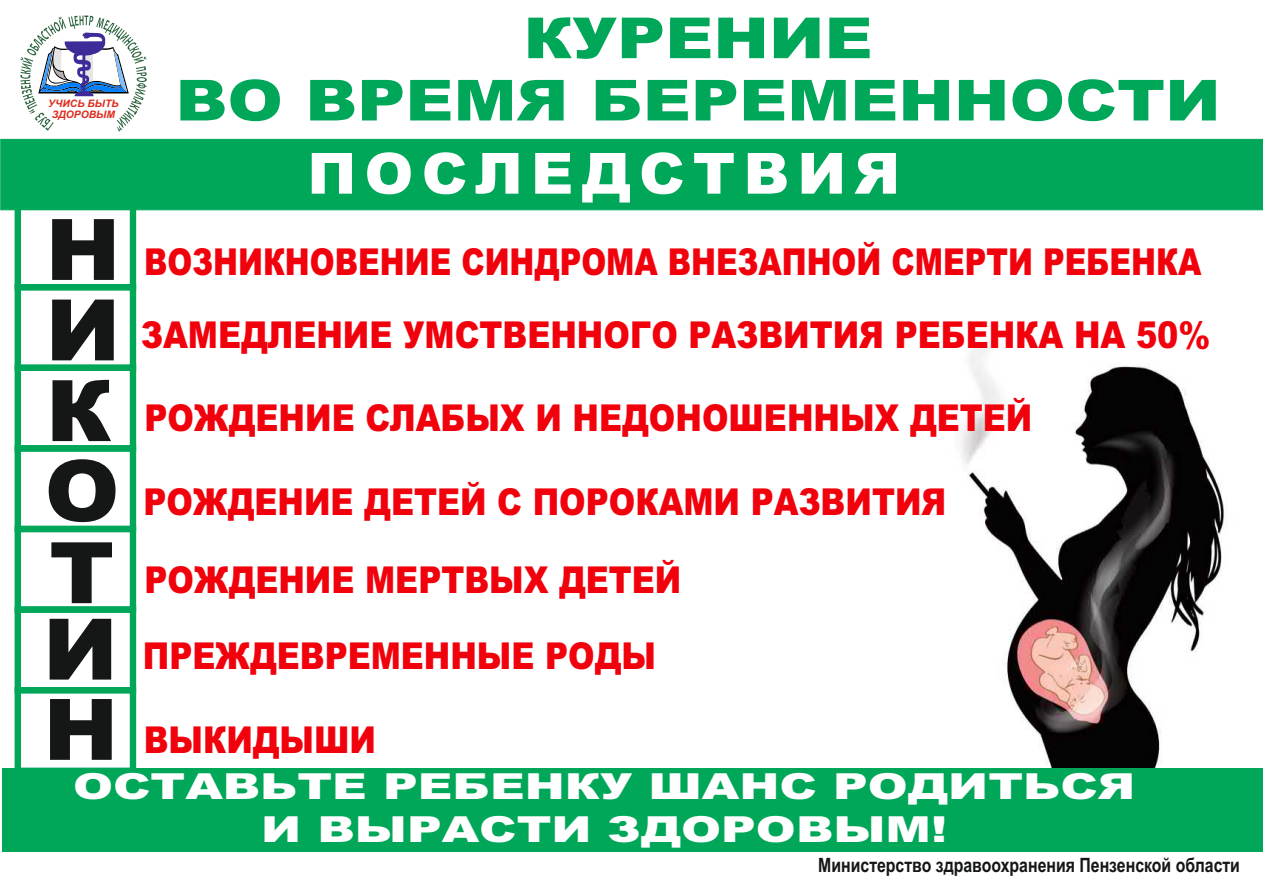
<style>
.page{position:relative;width:1263px;height:893px;background:#fff}
.page>*{position:absolute;margin:0;border:0;box-sizing:border-box;transform-origin:0 0}
.t1{font:900 84.9px/79.9px "Arial";color:#151616;text-align:justify;scale:1.06 1}
.t2{font:900 56.85px "Arial";letter-spacing:.14em;color:#fff}
.t3{font:900 56.7px/62.2px "Arial";color:#00a759;text-align:center;scale:1.18 1}
.t4{font:900 37.05px "Arial";color:#f1010c;scale:.86 1}
.t5{font:900 37.05px/73.5px "Arial";color:#f1010c;scale:.81 1}
.t6{font:900 35.85px/42.5px "Arial";color:#fff;text-align:center;scale:1.34 1}
.t7{font:700 19.8px "Arial";color:#151616;scale:.8 1}
.t8{font:italic 700 10.35px/11.6px "Arial";color:#dd2b1c;text-align:center}
</style>
<div class="page">
<img style="left:961px;top:344px;width:267px;height:424px">
<svg style="left:20px;top:16px;width:127px;height:115px"></svg>
<div style="left:0;top:139px;width:1263px;height:71px;background:#00a759"></div>
<div style="left:2px;top:768px;width:1261px;height:83px;background:#00a759"></div>
<div style="left:15px;top:203px;width:121px;height:87px;border:6px solid #00a759"></div>
<div style="left:15px;top:284px;width:121px;height:87px;border:6px solid #00a759"></div>
<div style="left:15px;top:365px;width:121px;height:87px;border:6px solid #00a759"></div>
<div style="left:15px;top:445px;width:121px;height:87px;border:6px solid #00a759"></div>
<div style="left:15px;top:526px;width:121px;height:87px;border:6px solid #00a759"></div>
<div style="left:15px;top:606px;width:121px;height:87px;border:6px solid #00a759"></div>
<div style="left:15px;top:687px;width:121px;height:87px;border:6px solid #00a759"></div>
<p class="t8" style="left:48px;top:98px;width:72px">УЧИСЬ БЫТЬ<br>ЗДОРОВЫМ</p>
<h1 class="t1" style="left:43px;top:219px;width:75px">Н И К О Т И Н</h1>
<h3 class="t3" style="left:175px;top:13px;width:887px">КУРЕНИЕ<br>ВО ВРЕМЯ БЕРЕМЕННОСТИ</h3>
<h2 class="t2" style="left:307px;top:153px;width:594px">ПОСЛЕДСТВИЯ</h2>
<p class="t5" style="left:141px;top:229px;width:1321px">ВОЗНИКНОВЕНИЕ СИНДРОМА ВНЕЗАПНОЙ СМЕРТИ РЕБЕНКА<br>ЗАМЕДЛЕНИЕ УМСТВЕННОГО РАЗВИТИЯ РЕБЕНКА НА 50%</p>
<p class="t4" style="left:145px;top:404px;width:1034px">РОЖДЕНИЕ СЛАБЫХ И НЕДОНОШЕННЫХ ДЕТЕЙ</p>
<p class="t4" style="left:144px;top:488px;width:935px">РОЖДЕНИЕ ДЕТЕЙ С ПОРОКАМИ РАЗВИТИЯ</p>
<p class="t4" style="left:144px;top:566px;width:626px">РОЖДЕНИЕ МЕРТВЫХ ДЕТЕЙ</p>
<p class="t4" style="left:143px;top:643px;width:598px">ПРЕЖДЕВРЕМЕННЫЕ РОДЫ</p>
<p class="t4" style="left:144px;top:727px;width:272px">ВЫКИДЫШИ</p>
<p class="t6" style="left:73px;top:769px;width:794px">ОСТАВЬТЕ РЕБЕНКУ ШАНС РОДИТЬСЯ<br>И ВЫРАСТИ ЗДОРОВЫМ!</p>
<p class="t7" style="left:818px;top:857px;width:529px">Министерство здравоохранения Пензенской области</p>
</div>
